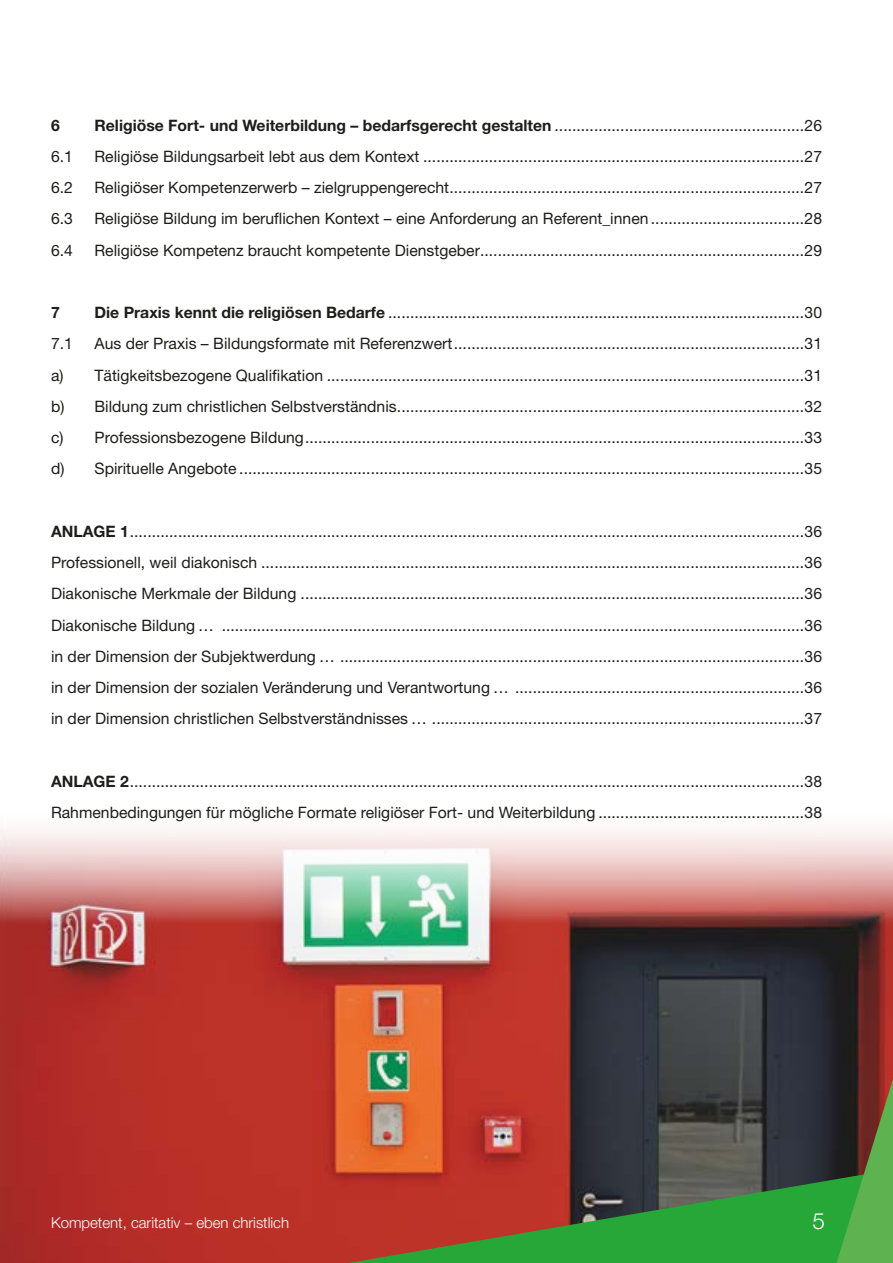
<style>
.page{position:relative;width:893px;height:1263px;background:#fff}
.page>*{position:absolute;margin:0;border:0;box-sizing:border-box;transform-origin:0 0}
.t1{font:300 22.5px "Helvetica Neue LT";color:#fff}
.t2{font:15.75px/31.2px "Helvetica Neue LT";color:#1d1d1b;text-align:justify}
.t3{font:700 15.75px "Helvetica Neue LT";color:#1d1d1b}
.t4{font:300 15px "Helvetica Neue LT";color:#fff}
.s1{font-weight:700}
</style>
<div class="page">
<img style="left:0;top:829px;width:893px;height:434px">
<svg style="left:274px;top:1167px;width:559px;height:96px;background:#706133"></svg>
<svg style="left:833px;top:1037px;width:60px;height:226px;background:#4e6634"></svg>
<p class="t3" style="left:51px;top:115px;width:10px">6</p>
<p class="t2" style="left:95px;top:109px;width:729px"><span class="s1">Religiöse Fort- und Weiterbildung – bedarfsgerecht gestalten</span> .........................................................26</p>
<p class="t2" style="left:51px;top:140px;width:23px">6.1</p>
<p class="t2" style="left:95px;top:140px;width:729px">Religiöse Bildungsarbeit lebt aus dem Kontext .......................................................................................27</p>
<p class="t2" style="left:51px;top:172px;width:23px">6.2</p>
<p class="t2" style="left:95px;top:172px;width:729px">Religiöser Kompetenzerwerb – zielgruppengerecht.................................................................................27</p>
<p class="t2" style="left:51px;top:203px;width:23px">6.3</p>
<p class="t2" style="left:95px;top:203px;width:729px">Religiöse Bildung im beruflichen Kontext – eine Anforderung an Referent_innen ...................................28</p>
<p class="t2" style="left:51px;top:234px;width:23px">6.4</p>
<p class="t2" style="left:95px;top:234px;width:729px">Religiöse Kompetenz braucht kompetente Dienstgeber..........................................................................29</p>
<p class="t3" style="left:51px;top:303px;width:10px">7</p>
<p class="t2" style="left:95px;top:297px;width:729px"><span class="s1">Die Praxis kennt die religiösen Bedarfe</span> ...............................................................................................30</p>
<p class="t2" style="left:51px;top:328px;width:23px">7.1</p>
<p class="t2" style="left:51px;top:328px;width:772px;text-indent:44px">Aus der Praxis – Bildungsformate mit Referenzwert................................................................................31 a) Tätigkeitsbezogene Qualifikation .............................................................................................................31 b) Bildung zum christlichen Selbstverständnis.............................................................................................32 c) Professionsbezogene Bildung..................................................................................................................33 d) Spirituelle Angebote .................................................................................................................................35</p>
<p class="t2" style="left:51px;top:515px;width:772px"><span class="s1">ANLAGE 1</span>..........................................................................................................................................................36<br>Professionell, weil diakonisch ............................................................................................................................36<br>Diakonische Merkmale der Bildung ...................................................................................................................36<br>Diakonische Bildung … .....................................................................................................................................36 in der Dimension der Subjektwerdung … ..........................................................................................................36 in der Dimension der sozialen Veränderung und Verantwortung … ..................................................................36 in der Dimension christlichen Selbstverständnisses … .....................................................................................37</p>
<p class="t2" style="left:51px;top:765px;width:772px"><span class="s1">ANLAGE 2</span>..........................................................................................................................................................38<br>Rahmenbedingungen für mögliche Formate religiöser Fort- und Weiterbildung ...............................................38</p>
<p class="t4" style="left:51px;top:1213px;width:240px">Kompetent, caritativ – eben christlich</p>
<h1 class="t1" style="left:812px;top:1207px;width:14px">5</h1>
</div>
